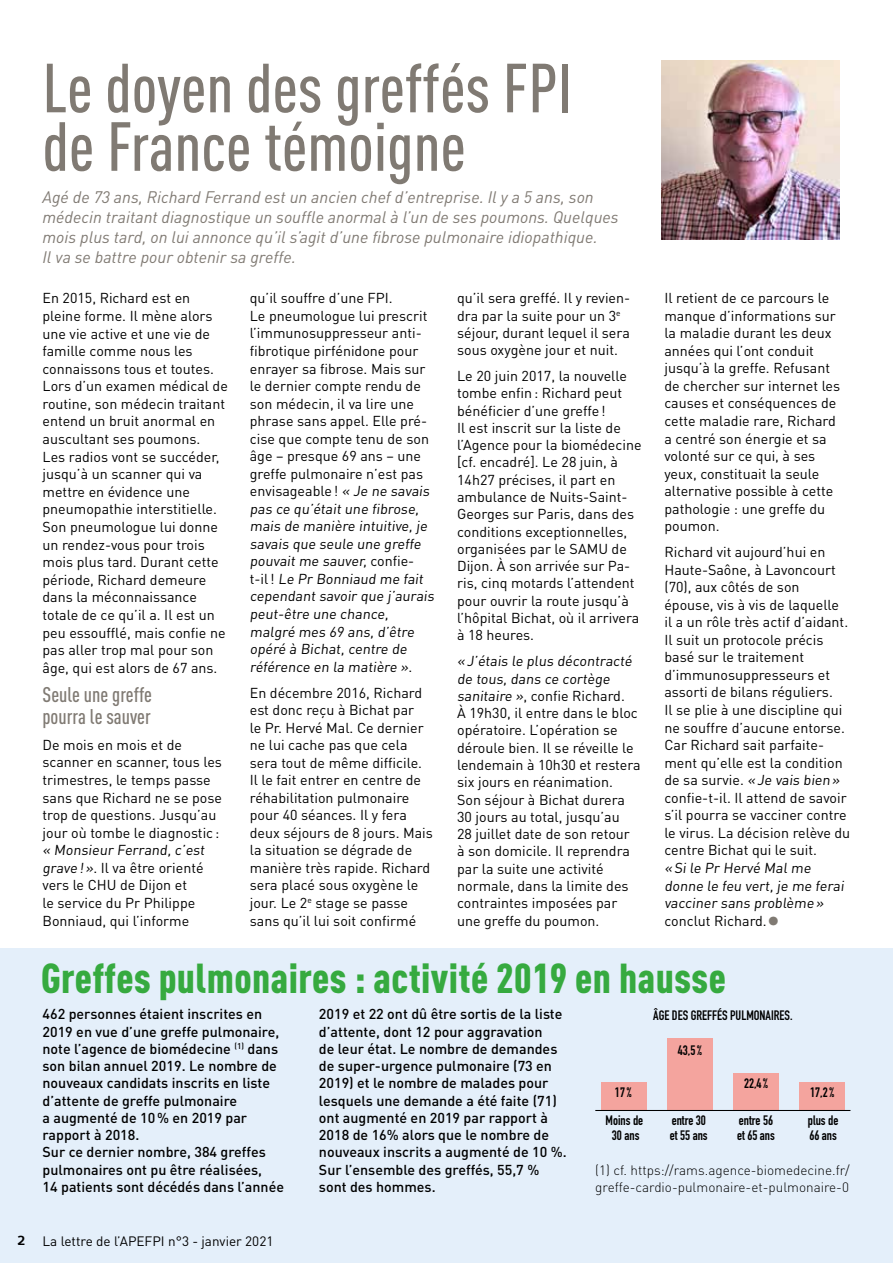
<style>
.page{position:relative;width:893px;height:1263px;background:#fff}
.page>*{position:absolute;margin:0;border:0;box-sizing:border-box;transform-origin:0 0}
.t1{font:500 68.25px/58.5px "DIN Cond";color:#807a73}
.t2{font:900 41.25px "DIN Cond";letter-spacing:.01em;color:#36aa3f}
.t3{font:500 21px/21.3px "DIN Cond";color:#807a73}
.t4{font:italic 16.5px/20.2px "DIN";color:#807a73}
.t5{font:14.25px/17.5px "DIN Pro";color:#000}
.t6{font:500 14.25px/17.2px "DIN Pro";color:#000}
.t7{font:700 13.5px/15px "DIN Condensed";color:#000}
.t8{font:300 13.5px/17.2px "DIN Pro";color:#000}
.t9{font:13.5px "DIN Pro";color:#000}
.s1{font-weight:700;font-size:27px;color:#807a73}
.s2{font-family:"Colaborate";font-weight:500;font-size:15px}
</style>
<div class="page">
<div style="left:0;top:949px;width:893px;height:314px;background:#e4effa"></div>
<img style="left:661px;top:60px;width:179px;height:180px">
<div style="left:667px;top:1038px;width:45px;height:72px;background:#f4a49e"></div>
<div style="left:601px;top:1082px;width:45px;height:28px;background:#f4a49e"></div>
<div style="left:733px;top:1073px;width:46px;height:37px;background:#f4a49e"></div>
<div style="left:800px;top:1082px;width:45px;height:28px;background:#f4a49e"></div>
<hr style="left:595px;top:1110px;width:255px;height:1px;background:#000">
<h1 class="t1" style="left:43px;top:57px;width:532px">Le doyen des greffés FPI de France témoigne</h1>
<p class="t4" style="left:43px;top:186px;width:578px">Agé de 73 ans, Richard Ferrand est un ancien chef d’entreprise. Il y a 5 ans, son médecin traitant diagnostique un souffle anormal à l’un de ses poumons. Quelques mois plus tard, on lui annonce qu’il s’agit d’une fibrose pulmonaire idiopathique.<br>Il va se battre pour obtenir sa greffe.</p>
<p class="t5" style="left:43px;top:289px;width:187px">En 2015, Richard est en pleine forme. Il mène alors une vie active et une vie de famille comme nous les connaissons tous et toutes.<br>Lors d’un examen médical de routine, son médecin traitant entend un bruit anormal en auscultant ses poumons.<br>Les radios vont se succéder, jusqu’à un scanner qui va mettre en évidence une pneumopathie interstitielle.<br>Son pneumologue lui donne un rendez-vous pour trois mois plus tard. Durant cette période, Richard demeure dans la méconnaissance totale de ce qu’il a. Il est un peu essoufflé, mais confie ne pas aller trop mal pour son âge, qui est alors de 67 ans.</p>
<h3 class="t3" style="left:43px;top:684px;width:111px">Seule une greffe pourra le sauver</h3>
<p class="t5" style="left:43px;top:735px;width:181px">De mois en mois et de scanner en scanner, tous les trimestres, le temps passe sans que Richard ne se pose trop de questions. Jusqu’au jour où tombe le diagnostic : « Monsieur Ferrand, c’est grave!». Il va être orienté vers le CHU de Dijon et<br>le service du Pr Philippe<br>Bonniaud, qui l’informe</p>
<p class="t5" style="left:250px;top:289px;width:188px">qu’il souffre d’une FPI.<br>Le pneumologue lui prescrit l’immunosuppresseur anti&shy;fibrotique pirfénidone pour enrayer sa fibrose. Mais sur le dernier compte rendu de son médecin, il va lire une phrase sans appel. Elle pré&shy;cise que compte tenu de son âge – presque 69 ans – une greffe pulmonaire n’est pas envisageable! « Je ne savais pas ce qu’était une fibrose, mais de manière intuitive, je savais que seule une greffe pouvait me sauver, co n fi e -<br>t - i l ! Le Pr Bonniaud me fait cependant savoir que j ’aurais peut-être une chance, malgré mes 69 ans, d’être opéré à Bichat, centre de référence en la matière ».</p>
<p class="t5" style="left:250px;top:683px;width:185px">En décembre 2016, Richard est donc reçu à Bichat par<br>le Pr. Hervé Mal. Ce dernier ne lui cache pas que cela sera tout de même difficile.<br>Il le fait entrer en centre de réhabilitation pulmonaire pour 40 séances. Il y fera deux séjours de 8 jours. Mais la situation se dégrade de manière très rapide. Richard sera placé sous oxygène le jour. Le 2<sup>e</sup> stage se passe sans qu’il lui soit confirmé</p>
<p class="t5" style="left:457px;top:289px;width:175px">qu’il sera greffé. Il y revien&shy;dra par la suite pour un 3<sup>e </sup>séjour, durant lequel il sera sous oxygène jour et nuit.</p>
<p class="t5" style="left:457px;top:367px;width:186px">Le 20 juin 2017, la nouvelle tombe enfin: Richard peut bénéficier d’une greffe!<br>Il est inscrit sur la liste de l’Agence pour la biomédecine [cf. encadré]. Le 28 juin, à<br>14h27 précises, il part en ambulance de Nuits-Saint-<br>Georges sur Paris, dans des conditions exceptionnelles, organisées par le SAMU de<br>Dijon. À son arrivée sur Pa&shy;ris, cinq motards l’attendent pour ouvrir la route jusqu’à l’hôpital Bichat, où il arrivera à 18 heures.</p>
<p class="t5" style="left:457px;top:652px;width:185px">«J’étais le plus décontracté de tous, dans ce cortège sanitaire », confie Richard.<br>À 19h30, il entre dans le bloc opératoire. L’opération se déroule bien. Il se réveille le lendemain à 10h30 et restera six jours en réanimation.<br>Son séjour à Bichat durera<br>30 jours au total, jusqu’au<br>28 juillet date de son retour à son domicile. Il reprendra par la suite une activité normale, dans la limite des contraintes imposées par une greffe du poumon.</p>
<p class="t5" style="left:664px;top:289px;width:177px">Il retient de ce parcours le manque d’informations sur la maladie durant les deux années qui l’ont conduit jusqu’à la greffe. Refusant de chercher sur internet les causes et conséquences de cette maladie rare, Richard a centré son énergie et sa volonté sur ce qui, à ses yeux, constituait la seule alternative possible à cette pathologie : une greffe du poumon.</p>
<p class="t5" style="left:664px;top:543px;width:187px">Richard vit aujourd’hui en<br>Haute-Saône, à Lavoncourt (70), aux côtés de son épouse, vis à vis de laquelle il a un rôle très actif d’aidant.<br>Il suit un protocole précis basé sur le traitement d’immunosuppresseurs et assorti de bilans réguliers.<br>Il se plie à une discipline qui ne souffre d’aucune entorse.<br>Car Richard sait parfaite&shy;ment qu’elle est la condition de sa survie. «Je vais bien» confie-t-il. Il attend de savoir s’il pourra se vacciner contre le virus. La décision relève du centre Bichat qui le suit.<br>«Si le Pr Hervé Mal me donne le feu vert, je me ferai vacciner sans problème» conclut Richard.<span class="s1">•</span></p>
<h2 class="t2" style="left:41px;top:952px;width:686px">Greffes pulmonaires : activité 2019 en hausse</h2>
<p class="t7" style="left:653px;top:1008px;width:141px">ÂGE DES GREFFÉS PULMONAIRES.</p>
<p class="t6" style="left:43px;top:1005px;width:243px">462 personnes étaient inscrites en 2019 en vue d’une greffe pulmonaire, note l’agence de biomédecine <sup>(1)</sup> dans son bilan annuel 2019. Le nombre de nouveaux candidats inscrits en liste d’attente de greffe pulmonaire<br>a augmenté de 10% en 2019 par rapport à 2018.<br>Sur ce dernier nombre, 384 greffes pulmonaires ont pu être réalisées,<br>14 patients sont décédés dans l’année</p>
<p class="t6" style="left:319px;top:1005px;width:249px">2019 et 22 ont dû être sortis de la liste d’attente, dont 12 pour aggravation<br>de leur état. Le nombre de demandes de super-urgence pulmonaire (73 en 2019) et le nombre de malades pour lesquels une demande a été faite (71) ont augmenté en 2019 par rapport à 2018 de 16% alors que le nombre de nouveaux inscrits a augmenté de 10 %.<br>Sur l’ensemble des greffés, 55,7 % sont des hommes.</p>
<p class="t7" style="left:678px;top:1043px;width:26px">43,5%</p>
<p class="t7" style="left:744px;top:1075px;width:26px">22,4%</p>
<p class="t7" style="left:810px;top:1084px;width:26px">17,2%</p>
<p class="t7" style="left:615px;top:1085px;width:18px">17%</p>
<p class="t7" style="left:670px;top:1113px;width:39px">entre 30 et 55 ans</p>
<p class="t7" style="left:737px;top:1113px;width:39px">entre 56 et 65 ans</p>
<p class="t7" style="left:808px;top:1113px;width:32px">plus de<br>66 ans</p>
<p class="t7" style="left:605px;top:1113px;width:39px;text-align:center">Moins de<br>30 ans</p>
<p class="t8" style="left:595px;top:1160px;width:256px">(1) cf. https://rams.agence-biomedecine.fr/ greffe-cardio-pulmonaire-et-pulmonaire-0</p>
<p class="t9" style="left:17px;top:1231px;width:258px"><span class="s2">2</span> La lettre de l’APEFPI n°3 - janvier 2021</p>
</div>
